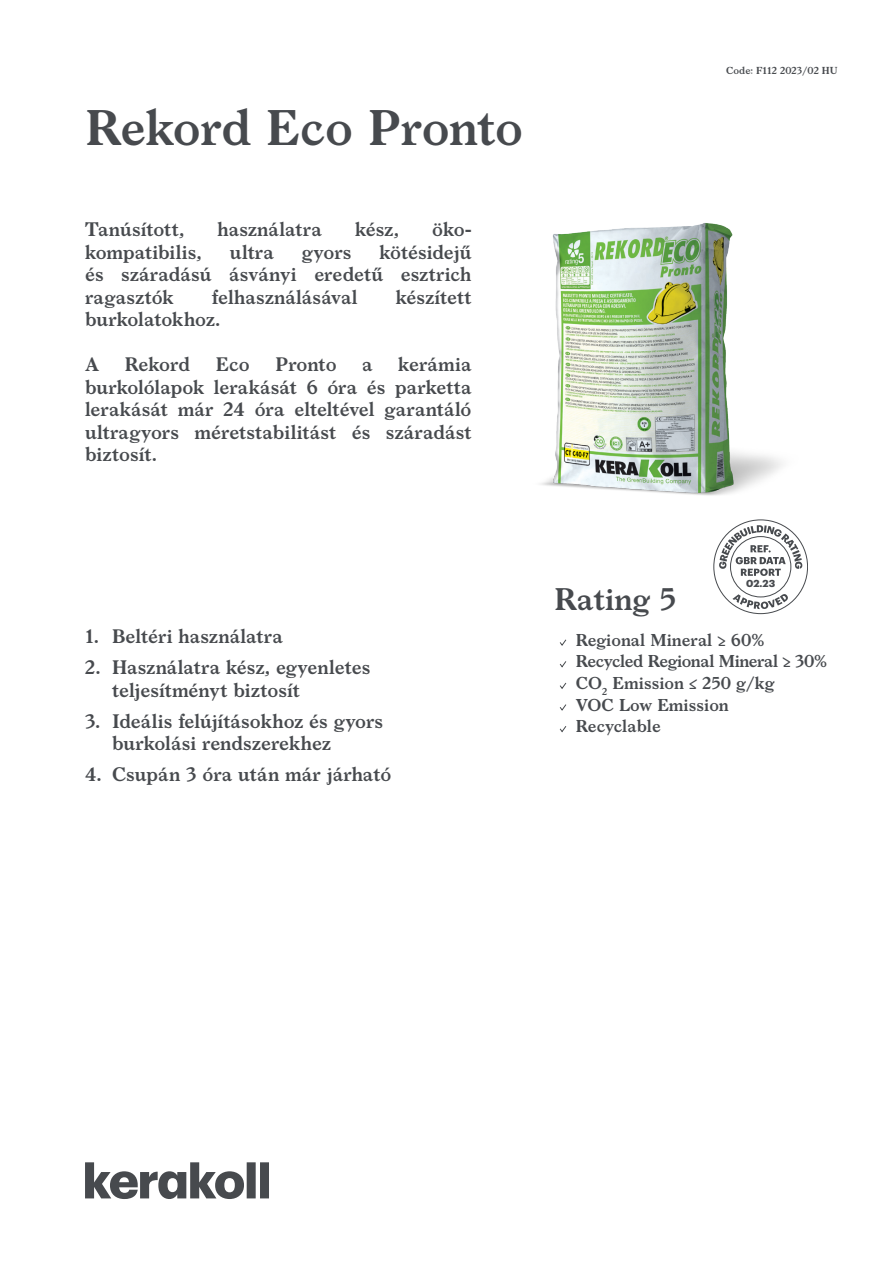
<style>
.page{position:relative;width:893px;height:1263px;background:#fff}
.page>*{position:absolute;margin:0;border:0;box-sizing:border-box;transform-origin:0 0}
.notag_cover_nome_prodotto{font:600 48px "Larish Neue";letter-spacing:-.01em;color:#474a4e}
.cover_eco{font:600 30px "Larish Neue";color:#474a4e}
.cover_descrizione_prodotto{font:600 18.75px/22.5px "Larish Neue";color:#474a4e;text-align:justify}
.notag_cover_voci_rating{font:600 16.5px "Larish Neue";color:#474a4e}
.notag_cover_voci_rating-2{font:600 16.5px "Larish Neue";letter-spacing:-.025em;color:#474a4e}
.cover_datareport{font:700 10.05px "Graphik";color:#474a4e}
.t1{font:600 9.75px "Larish Neue";color:#474a4e}
</style>
<div class="page">
<svg style="left:713px;top:519px;width:95px;height:95px"></svg>
<svg style="left:85px;top:1162px;width:184px;height:37px"></svg>
<img style="left:541px;top:223px;width:242px;height:273px">
<svg style="left:559px;top:639px;width:8px;height:7px"></svg>
<svg style="left:559px;top:661px;width:8px;height:7px"></svg>
<svg style="left:560px;top:682px;width:7px;height:7px"></svg>
<svg style="left:559px;top:704px;width:8px;height:7px"></svg>
<svg style="left:559px;top:726px;width:8px;height:7px"></svg>
<p class="notag_cover_nome_prodotto" style="left:85px;top:91px;width:439px">Rekord Eco Pronto</p>
<p class="cover_descrizione_prodotto" style="left:85px;top:217px;width:101px">Tanúsított,</p>
<p class="cover_descrizione_prodotto" style="left:217px;top:217px;width:106px">használatra</p>
<p class="cover_descrizione_prodotto" style="left:355px;top:217px;width:46px">kész,</p>
<p class="cover_descrizione_prodotto" style="left:432px;top:217px;width:41px">öko-</p>
<p class="cover_descrizione_prodotto" style="left:85px;top:239px;width:118px">kompatibilis,</p>
<p class="cover_descrizione_prodotto" style="left:230px;top:239px;width:46px">ultra</p>
<p class="cover_descrizione_prodotto" style="left:302px;top:239px;width:51px">gyors</p>
<p class="cover_descrizione_prodotto" style="left:85px;top:239px;width:388px;text-indent:294px">kötésidejű és száradású ásványi eredetű esztrich ragasztók</p>
<p class="cover_descrizione_prodotto" style="left:212px;top:284px;width:147px">felhasználásával</p>
<p class="cover_descrizione_prodotto" style="left:396px;top:284px;width:77px">készített</p>
<p class="cover_descrizione_prodotto" style="left:85px;top:307px;width:137px">burkolatokhoz.</p>
<p class="cover_descrizione_prodotto" style="left:85px;top:352px;width:16px">A</p>
<p class="cover_descrizione_prodotto" style="left:125px;top:352px;width:67px">Rekord</p>
<p class="cover_descrizione_prodotto" style="left:216px;top:352px;width:36px">Eco</p>
<p class="cover_descrizione_prodotto" style="left:275px;top:352px;width:63px">Pronto</p>
<p class="cover_descrizione_prodotto" style="left:362px;top:352px;width:12px">a</p>
<p class="cover_descrizione_prodotto" style="left:85px;top:352px;width:388px;text-indent:313px">kerámia burkolólapok lerakását 6 óra és parketta lerakását már 24 óra elteltével garantáló ultragyors méretstabilitást és száradást biztosít.</p>
<p class="t1" style="left:726px;top:63px;width:113px">Code: F112 2023/02 HU</p>
<p class="cover_descrizione_prodotto" style="left:85px;top:624px;width:199px">1. Beltéri használatra</p>
<p class="cover_descrizione_prodotto" style="left:112px;top:655px;width:260px;text-indent:-27px">2. Használatra kész, egyenletes teljesítményt biztosít</p>
<p class="cover_descrizione_prodotto" style="left:112px;top:708px;width:273px;text-indent:-27px">3. Ideális felújításokhoz és gyors burkolási rendszerekhez</p>
<p class="cover_descrizione_prodotto" style="left:85px;top:762px;width:308px">4. Csupán 3 óra után már járható</p>
<p class="cover_datareport" style="left:746px;top:575px;width:30px">02.23</p>
<p class="cover_eco" style="left:554px;top:576px;width:123px">Rating 5</p>
<p class="notag_cover_voci_rating" style="left:576px;top:627px;width:190px">Regional Mineral ≥ 60%</p>
<p class="notag_cover_voci_rating-2" style="left:576px;top:649px;width:253px">Recycled Regional Mineral ≥ 30%</p>
<p class="notag_cover_voci_rating" style="left:576px;top:670px;width:200px">CO<sub>2</sub> Emission ≤ 250 g/kg</p>
<p class="notag_cover_voci_rating" style="left:576px;top:692px;width:155px">VOC Low Emission</p>
<p class="notag_cover_voci_rating" style="left:576px;top:713px;width:86px">Recyclable</p>
</div>
